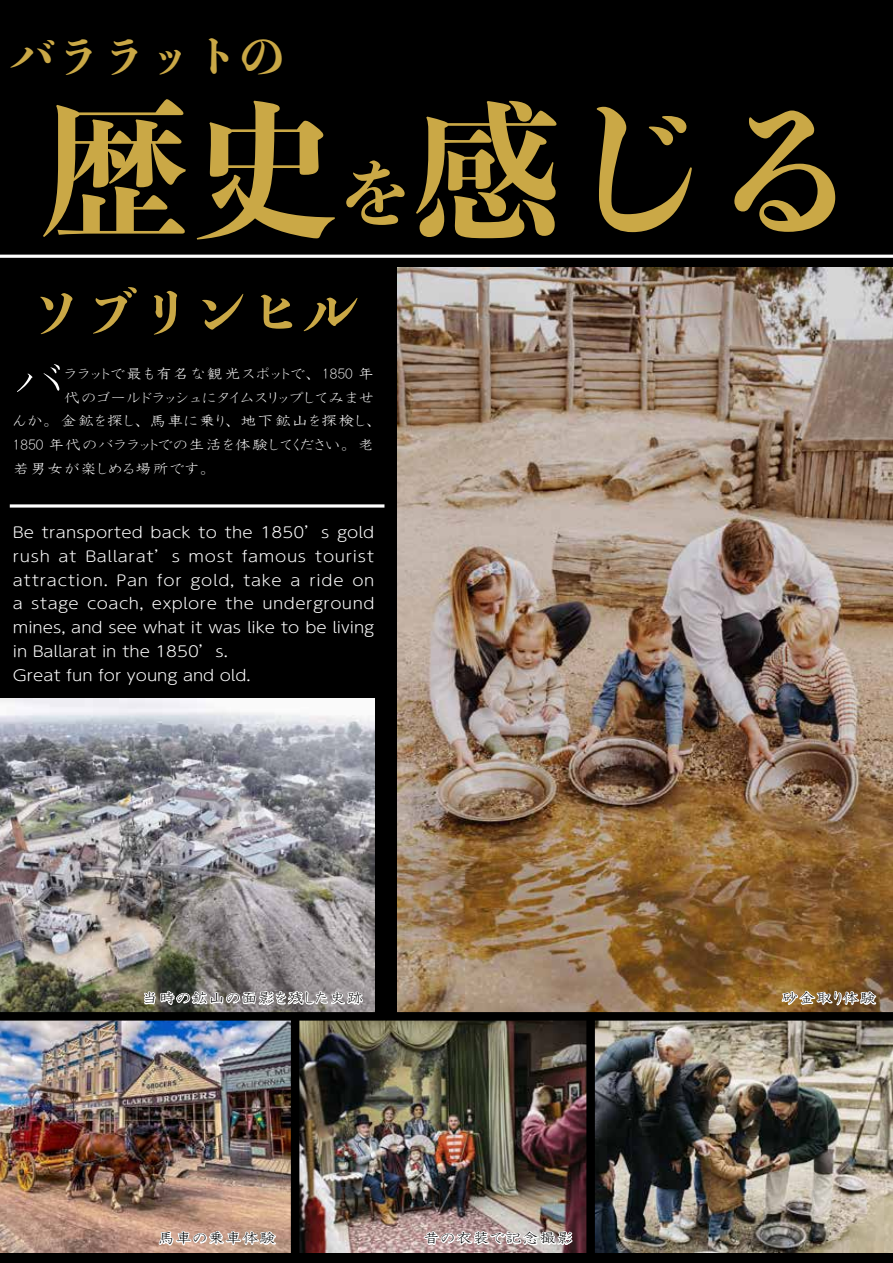
<style>
.page{position:relative;width:893px;height:1263px;background:#000}
.page>*{position:absolute;margin:0;border:0;box-sizing:border-box;transform-origin:0 0}
.t1{font:148.5px "P Bunkyu Md Min Std EB";color:#caa846}
.t2{font:54px "P Bunkyu Md Min Std EB";letter-spacing:.015em;color:#caa846}
.t3{font:54px "HGP Kyokashotai";color:#fff}
.t4{font:45px "P Bunkyu Md Min Std EB";letter-spacing:.015em;color:#caa846}
.t5{font:300 14.85px/23.9px "UD Shin M Go Pro";letter-spacing:.01em;color:#fff;scale:1.11 1}
.t6{font:14.85px "HGP Kyokashotai";letter-spacing:.045em;color:#fff;scale:1.11 1}
.t7{font:14.85px "HGP Kyokashotai";letter-spacing:.045em;color:#000;scale:1.11 1}
.t8{font:14.85px "HGP Kyokashotai";letter-spacing:.07em;color:#fff;scale:1.11 1}
.t9{font:300 14.85px "UD Shin M Go Pro";letter-spacing:.03em;color:#fff;scale:1.11 1}
.t10{font:300 14.85px "UD Shin M Go Pro";letter-spacing:.04em;color:#fff;scale:1.11 1}
.t11{font:300 14.85px "UD Shin M Go Pro";letter-spacing:.045em;color:#fff;scale:1.11 1}
.s1{font-size:72px}
</style>
<div class="page">
<img style="left:398px;top:268px;width:495px;height:744px">
<img style="left:0;top:1020px;width:893px;height:233px">
<img style="left:153px;top:1143px;width:124px;height:110px">
<img style="left:423px;top:1203px;width:150px;height:50px">
<img style="left:780px;top:903px;width:97px;height:198px">
<hr style="left:0;top:255px;width:893px;height:3px;background:#fff">
<svg style="left:10px;top:504px;width:374px;height:4px"></svg>
<img style="left:0;top:699px;width:374px;height:313px">
<img style="left:142px;top:778px;width:222px;height:251px">
<div style="left:0;top:1012px;width:893px;height:8px;background:#000"></div>
<div style="left:291px;top:1017px;width:8px;height:246px;background:#000"></div>
<div style="left:586px;top:1017px;width:9px;height:246px;background:#000"></div>
<h3 class="t4" style="left:11px;top:21px;width:275px">バララットの</h3>
<h1 class="t1" style="left:41px;top:56px;width:820px">歴史<span class="s1">を</span>感じる</h1>
<h2 class="t2" style="left:30px;top:270px;width:329px">ソブリンヒル</h2>
<h2 class="t3" style="left:13px;top:355px;width:53px">バ</h2>
<p class="t8" style="left:64px;top:366px;width:281px">ララットで最も有名な観光スポットで、 1850 年</p>
<p class="t6" style="left:64px;top:390px;width:281px">代のゴールドラッシュにタイムスリップしてみませ</p>
<p class="t6" style="left:13px;top:414px;width:330px">んか。金鉱を探し、馬車に乗り、地下鉱山を探検し、</p>
<p class="t6" style="left:13px;top:437px;width:327px">1850 年代のバララットでの生活を体験してください。老</p>
<p class="t6" style="left:13px;top:461px;width:180px">若男女が楽しめる場所です。</p>
<p class="t5" style="left:13px;top:519px;width:21px">Be</p>
<p class="t5" style="left:42px;top:519px;width:93px">transported</p>
<p class="t5" style="left:151px;top:519px;width:37px">back</p>
<p class="t5" style="left:198px;top:519px;width:18px">to</p>
<p class="t5" style="left:225px;top:519px;width:27px">the</p>
<p class="t5" style="left:260px;top:519px;width:64px">1850’s</p>
<p class="t5" style="left:337px;top:519px;width:35px">gold</p>
<p class="t5" style="left:13px;top:543px;width:35px">rush</p>
<p class="t5" style="left:59px;top:543px;width:18px">at</p>
<p class="t10" style="left:85px;top:544px;width:87px">Ballarat’s</p>
<p class="t5" style="left:189px;top:543px;width:42px">most</p>
<p class="t5" style="left:242px;top:543px;width:60px">famous</p>
<p class="t10" style="left:315px;top:544px;width:55px">tourist</p>
<p class="t11" style="left:13px;top:568px;width:87px">attraction.</p>
<p class="t5" style="left:117px;top:567px;width:30px">Pan</p>
<p class="t5" style="left:157px;top:567px;width:24px">for</p>
<p class="t5" style="left:191px;top:567px;width:41px">gold,</p>
<p class="t5" style="left:243px;top:567px;width:37px">take</p>
<p class="t5" style="left:291px;top:567px;width:11px">a</p>
<p class="t5" style="left:309px;top:567px;width:32px">ride</p>
<p class="t5" style="left:352px;top:567px;width:21px">on</p>
<p class="t5" style="left:87px;top:591px;width:52px">coach,</p>
<p class="t9" style="left:152px;top:592px;width:60px">explore</p>
<p class="t5" style="left:225px;top:591px;width:27px">the</p>
<p class="t9" style="left:262px;top:592px;width:102px">underground</p>
<p class="t5" style="left:31px;top:591px;width:45px">stage</p>
<p class="t5" style="left:13px;top:591px;width:327px">a<br>mines, and see what it was like to be living in Ballarat in the 1850’ .s<br>Great fun for young and old.</p>
<p class="t7" style="left:142px;top:990px;width:201px">当時の鉱山の面影を残した史跡</p>
<p class="t7" style="left:158px;top:1230px;width:108px">馬車の乗車体験</p>
<p class="t7" style="left:423px;top:1230px;width:137px">昔の衣装で記念撮影</p>
<p class="t7" style="left:782px;top:990px;width:87px">砂金取り体験</p>
</div>
